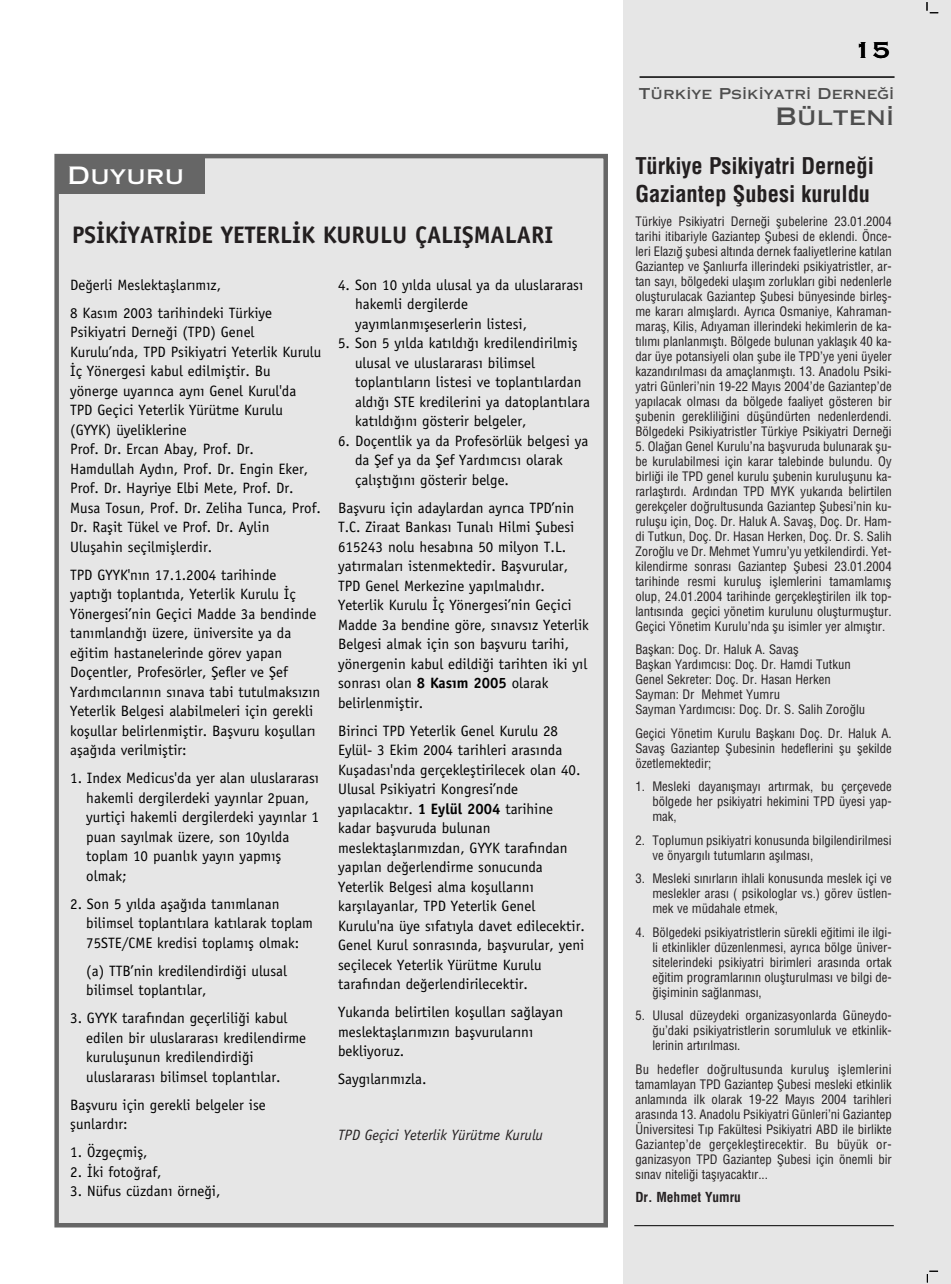
<style>
.page{position:relative;width:951px;height:1284px;background:#fff}
.page>*{position:absolute;margin:0;border:0;box-sizing:border-box;transform-origin:0 0}
.t1{font:30px "Copperplate Gothic Thi One BC";color:#000}
.t2{font:700 24px "Officina Sans";color:#231f20}
.t3{font:24px "Copperplate Gothic Thi One AB";color:#4d4d4d}
.t4{font:24px "Copperplate Gothic Thi One AB";color:#fff}
.t5{font:700 22.5px/28.5px "Helvetica Cond";color:#231f20}
.t6{font:15px/19.5px "Officina Sans";color:#000}
.t7{font:italic 15px "Officina Sans";color:#231f20}
.t8{font:15px "Copperplate Gothic Thi One AB";color:#4d4d4d}
.t9{font:700 13.5px "Helvetica Cond";color:#231f20}
.t10{font:12.75px/15px "Helvetica Cond";color:#231f20;text-align:justify}
.s1{font-weight:700}
</style>
<div class="page">
<div style="left:623px;top:0;width:328px;height:1284px;background:#e6e6e6"></div>
<hr style="left:640px;top:76px;width:255px;height:2px;background:#000">
<div style="left:59px;top:158px;width:544px;height:1065px;background:#e6e6e6"></div>
<div style="left:54px;top:154px;width:554px;height:1074px;border:4px solid #666"></div>
<svg style="left:927px;top:1271px;width:11px;height:11px"></svg>
<svg style="left:927px;top:2px;width:11px;height:11px"></svg>
<div style="left:58px;top:154px;width:146px;height:39px;background:#666"></div>
<hr style="left:634px;top:1225px;width:260px;height:1px;background:#000">
<h2 class="t4" style="left:67px;top:161px;width:119px">Duyuru</h2>
<h2 class="t2" style="left:72px;top:225px;width:483px">PS‹K‹YATR‹DE YETERL‹K KURULU ÇALIfiMALARI</h2>
<p class="t6" style="left:70px;top:272px;width:204px;line-height:28px">De¤erli Meslektafllar›m›z,<br>8 Kas›m 2003 tarihindeki Türkiye</p>
<p class="t6" style="left:70px;top:324px;width:253px">Psikiyatri Derne¤i (TPD) Genel Kurulu’nda, TPD Psikiyatri Yeterlik Kurulu ‹ç Yönergesi kabul edilmifltir. Bu yönerge uyar›nca ayn› Genel Kurul'da TPD Geçici Yeterlik Yürütme Kurulu (GYYK) üyeliklerine<br>Prof. Dr. Ercan Abay, Prof. Dr.<br>Hamdullah Ayd›n, Prof. Dr. Engin Eker, Prof. Dr. Hayriye Elbi Mete, Prof. Dr.<br>Musa Tosun, Prof. Dr. Zeliha Tunca, Prof.<br>Dr. Raflit Tükel ve Prof. Dr. Aylin Uluflahin seçilmifllerdir.</p>
<p class="t6" style="left:70px;top:566px;width:252px">TPD GYYK'n›n 17.1.2004 tarihinde yapt›¤› toplant›da, Yeterlik Kurulu ‹ç Yönergesi’nin Geçici Madde 3a bendinde tan›mland›¤› üzere, üniversite ya da e¤itim hastanelerinde görev yapan Doçentler, Profesörler, fiefler ve fief Yard›mc›lar›n›n s›nava tabi tutulmaks›z›n Yeterlik Belgesi alabilmeleri için gerekli koflullar belirlenmifltir. Baflvuru koflullar› afla¤›da verilmifltir:</p>
<p class="t6" style="left:86px;top:770px;width:234px;text-indent:-16px">1. Index Medicus'da yer alan uluslararas› hakemli dergilerdeki yay›nlar 2puan, yurtiçi hakemli dergilerdeki yay›nlar 1 puan say›lmak üzere, son 10y›lda toplam 10 puanl›k yay›n yapm›fl olmak;</p>
<p class="t6" style="left:86px;top:895px;width:228px;text-indent:-16px">2. Son 5 y›lda afla¤›da tan›mlanan bilimsel toplant›lara kat›larak toplam<br>75STE/CME kredisi toplam›fl olmak:</p>
<p class="t6" style="left:86px;top:962px;width:202px">(a) TTB’nin kredilendirdi¤i ulusal bilimsel toplant›lar,</p>
<p class="t6" style="left:86px;top:1010px;width:221px;text-indent:-16px">3. GYYK taraf›ndan geçerlili¤i kabul edilen bir uluslararas› kredilendirme kuruluflunun kredilendirdi¤i uluslararas› bilimsel toplant›lar.</p>
<p class="t6" style="left:70px;top:1096px;width:197px">Baflvuru için gerekli belgeler ise flunlard›r:</p>
<p class="t6" style="left:70px;top:1144px;width:79px">1. Özgeçmifl,</p>
<p class="t6" style="left:70px;top:1163px;width:93px">2. ‹ki foto¤raf,</p>
<p class="t6" style="left:70px;top:1183px;width:152px">3. Nüfus cüzdan› örne¤i,</p>
<p class="t6" style="left:355px;top:276px;width:230px;text-indent:-17px">4. Son 10 y›lda ulusal ya da uluslararas› hakemli dergilerde yay›mlanm›fleserlerin listesi,</p>
<p class="t6" style="left:355px;top:335px;width:236px;text-indent:-17px">5. Son 5 y›lda kat›ld›¤› kredilendirilmifl ulusal ve uluslararas› bilimsel toplant›lar›n listesi ve toplant›lardan ald›¤› STE kredilerini ya datoplant›lara kat›ld›¤›n› gösterir belgeler,</p>
<p class="t6" style="left:355px;top:432px;width:235px;text-indent:-17px">6. Doçentlik ya da Profesörlük belgesi ya da fief ya da fief Yard›mc›s› olarak çal›flt›¤›n› gösterir belge.</p>
<p class="t6" style="left:338px;top:499px;width:252px">Baflvuru için adaylardan ayr›ca TPD’nin T.C. Ziraat Bankas› Tunal› Hilmi fiubesi 615243 nolu hesab›na 50 milyon T.L. yat›rmalar› istenmektedir. Baflvurular, TPD Genel Merkezine yap›lmal›d›r.<br>Yeterlik Kurulu ‹ç Yönergesi’nin Geçici Madde 3a bendine göre, s›navs›z Yeterlik Belgesi almak için son baflvuru tarihi, yönergenin kabul edildi¤i tarihten iki y›l sonras› olan <span class="s1">8 Kas›m 2005</span> olarak belirlenmifltir.</p>
<p class="t6" style="left:338px;top:722px;width:248px">Birinci TPD Yeterlik Genel Kurulu 28<br>Eylül- 3 Ekim 2004 tarihleri aras›nda Kufladas›'nda gerçeklefltirilecek olan 40.<br>Ulusal Psikiyatri Kongresi’nde yap›lacakt›r. <span class="s1">1 Eylül 2004</span> tarihine kadar baflvuruda bulunan meslektafllar›m›zdan, GYYK taraf›ndan yap›lan de¤erlendirme sonucunda Yeterlik Belgesi alma koflullar›n› karfl›layanlar, TPD Yeterlik Genel Kurulu'na üye s›fat›yla davet edilecektir.<br>Genel Kurul sonras›nda, baflvurular, yeni seçilecek Yeterlik Yürütme Kurulu taraf›ndan de¤erlendirilecektir.</p>
<p class="t6" style="left:338px;top:1004px;width:227px">Yukar›da belirtilen koflullar› sa¤layan meslektafllar›m›z›n baflvurular›n› bekliyoruz.</p>
<p class="t6" style="left:338px;top:1071px;width:90px">Sayg›lar›m›zla.</p>
<p class="t7" style="left:338px;top:1129px;width:207px">TPD Geçici Yeterlik Yürütme Kurulu</p>
<h1 class="t1" style="left:854px;top:30px;width:38px">15</h1>
<p class="t8" style="left:639px;top:85px;width:257px">Türkiye Psikiyatri Derne¤i</p>
<h2 class="t3" style="left:776px;top:103px;width:120px">Bülteni</h2>
<h3 class="t5" style="left:635px;top:153px;width:240px">Türkiye Psikiyatri Derne¤i<br>Gaziantep fiubesi kuruldu</h3>
<p class="t10" style="left:635px;top:214px;width:258px">Türkiye Psikiyatri Derne¤i flubelerine 23.01.2004 tarihi itibariyle Gaziantep fiubesi de eklendi. Önce&shy;leri Elaz›¤ flubesi alt›nda dernek faaliyetlerine kat›lan Gaziantep ve fianl›urfa illerindeki psikiyatristler, ar&shy;tan say›, bölgedeki ulafl›m zorluklar› gibi nedenlerle oluflturulacak Gaziantep fiubesi bünyesinde birlefl&shy;me karar› alm›fllard›. Ayr›ca Osmaniye, Kahraman&shy;marafl, Kilis, Ad›yaman illerindeki hekimlerin de ka&shy;t›l›m› planlanm›flt›. Bölgede bulunan yaklafl›k 40 ka&shy;dar üye potansiyeli olan flube ile TPD’ye yeni üyeler kazand›r›lmas› da amaçlanm›flt›. 13. Anadolu Psiki&shy;yatri Günleri’nin 19-22 May›s 2004’de Gaziantep’de yap›lacak olmas› da bölgede faaliyet gösteren bir flubenin gereklili¤ini düflündürten nedenlerdendi.<br>Bölgedeki Psikiyatristler Türkiye Psikiyatri Derne¤i</p>
<p class="t10" style="left:635px;top:439px;width:258px">5. Ola¤an Genel Kurulu’na baflvuruda bulunarak flu&shy;be kurulabilmesi için karar talebinde bulundu. Oy birli¤i ile TPD genel kurulu flubenin kuruluflunu ka&shy;rarlaflt›rd›. Ard›ndan TPD MYK yukar›da belirtilen gerekçeler do¤rultusunda Gaziantep fiubesi’nin ku&shy;ruluflu için, Doç. Dr. Haluk A. Savafl, Doç. Dr. Ham&shy;di Tutkun, Doç. Dr. Hasan Herken, Doç. Dr. S. Salih Zoro¤lu ve Dr. Mehmet Yumru’yu yetkilendirdi. Yet&shy;kilendirme sonras› Gaziantep fiubesi 23.01.2004 tarihinde resmi kurulufl ifllemlerini tamamlam›fl olup, 24.01.2004 tarihinde gerçeklefltirilen ilk top&shy;lant›s›nda geçici yönetim kurulunu oluflturmufltur.<br>Geçici Yönetim Kurulu’nda flu isimler yer alm›flt›r.</p>
<p class="t10" style="left:635px;top:643px;width:231px;text-align:left">Baflkan: Doç. Dr. Haluk A. Savafl<br>Baflkan Yard›mc›s›: Doç. Dr. Hamdi Tutkun Genel Sekreter: Doç. Dr. Hasan Herken Sayman: Dr Mehmet Yumru<br>Sayman Yard›mc›s›: Doç. Dr. S. Salih Zoro¤lu</p>
<p class="t10" style="left:635px;top:726px;width:258px">Geçici Yönetim Kurulu Baflkan› Doç. Dr. Haluk A.<br>Savafl Gaziantep fiubesinin hedeflerini flu flekilde özetlemektedir;</p>
<p class="t10" style="left:652px;top:780px;width:241px;text-indent:-17px">1. Mesleki dayan›flmay› art›rmak, bu çerçevede bölgede her psikiyatri hekimini TPD üyesi yap&shy;mak,</p>
<p class="t10" style="left:652px;top:833px;width:241px;text-indent:-17px">2. Toplumun psikiyatri konusunda bilgilendirilmesi ve önyarg›l› tutumlar›n afl›lmas›,</p>
<p class="t10" style="left:652px;top:872px;width:241px;text-indent:-17px">3. Mesleki s›n›rlar›n ihlali konusunda meslek içi ve meslekler aras› ( psikologlar vs.) görev üstlen&shy;mek ve müdahale etmek,</p>
<p class="t10" style="left:652px;top:925px;width:241px;text-indent:-17px">4. Bölgedeki psikiyatristlerin sürekli e¤itimi ile ilgi&shy;li etkinlikler düzenlenmesi, ayr›ca bölge üniver&shy;sitelerindeki psikiyatri birimleri aras›nda ortak e¤itim programlar›n›n oluflturulmas› ve bilgi de-¤ifliminin sa¤lanmas›,</p>
<p class="t10" style="left:652px;top:1009px;width:241px;text-indent:-17px">5. Ulusal düzeydeki organizasyonlarda Güneydo-¤u’daki psikiyatristlerin sorumluluk ve etkinlik&shy;lerinin art›r›lmas›.</p>
<p class="t10" style="left:635px;top:1062px;width:258px">Bu hedefler do¤rultusunda kurulufl ifllemlerini tamamlayan TPD Gaziantep fiubesi mesleki etkinlik anlam›nda ilk olarak 19-22 May›s 2004 tarihleri aras›nda 13. Anadolu Psikiyatri Günleri’ni Gaziantep Üniversitesi T›p Fakültesi Psikiyatri ABD ile birlikte Gaziantep’de gerçeklefltirecektir. Bu büyük or&shy;ganizasyon TPD Gaziantep fiubesi için önemli bir s›nav niteli¤i tafl›yacakt›r...</p>
<p class="t9" style="left:635px;top:1192px;width:107px">Dr. Mehmet Yumru</p>
</div>
